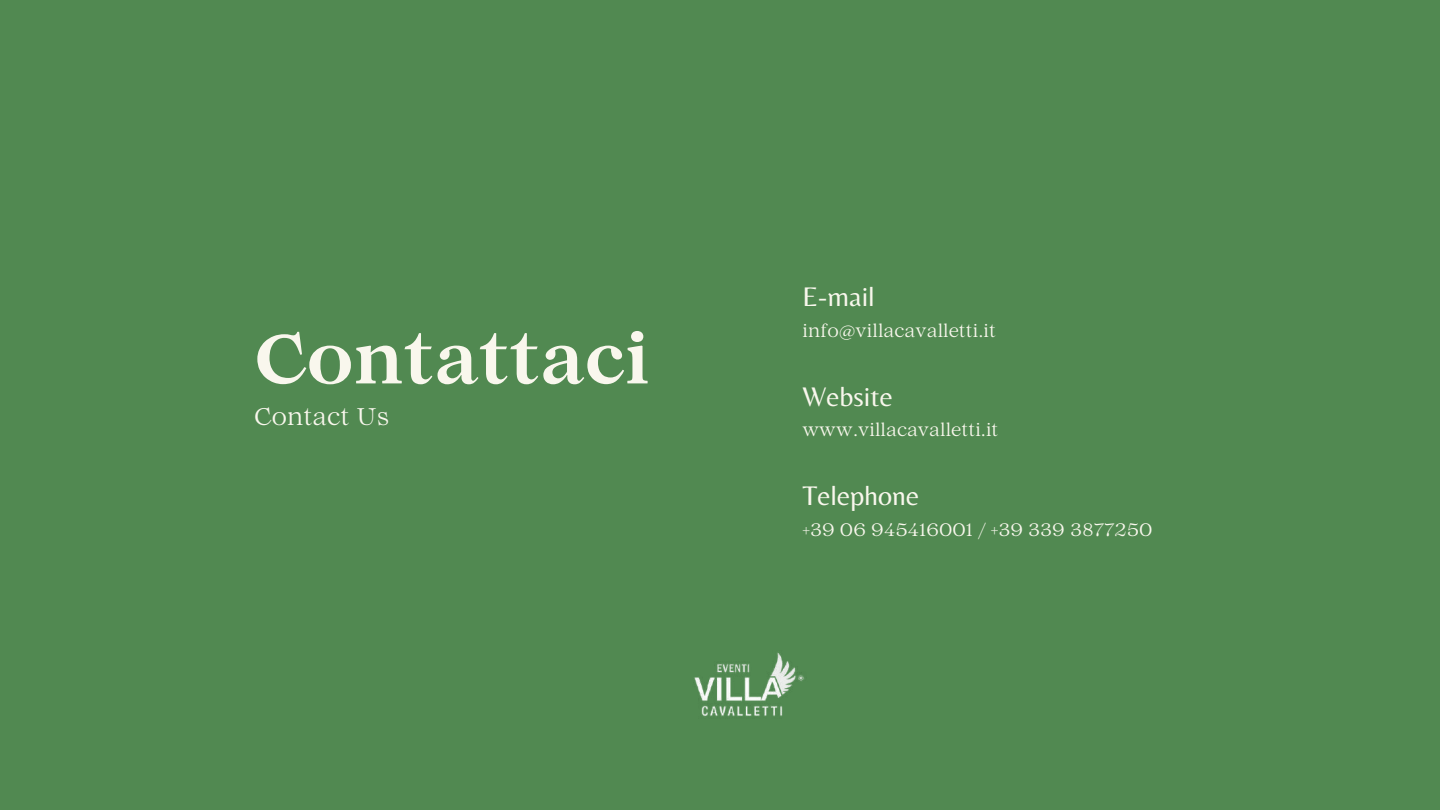
<style>
.page{position:relative;width:1440px;height:810px;background:#518951}
.page>*{position:absolute;margin:0;border:0;box-sizing:border-box;transform-origin:0 0}
.t1{font:700 69px "Lovelace Text";color:#f9f7ed}
.t2{font:28px "Belleza";color:#f9f7ed}
.t3{font:24px "Lovelace Text";color:#f9f7ed}
.t4{font:18px "Lovelace Text";color:#f9f7ed}
</style>
<div class="page">
<img style="left:694px;top:652px;width:110px;height:64px">
<h1 class="t1" style="left:254px;top:333px;width:397px">Contattaci</h1>
<h3 class="t3" style="left:254px;top:407px;width:136px">Contact Us</h3>
<h2 class="t2" style="left:802px;top:280px;width:74px">E-mail</h2>
<p class="t4" style="left:802px;top:324px;width:195px">info@villacavalletti.it</p>
<h2 class="t2" style="left:802px;top:380px;width:92px">Website</h2>
<p class="t4" style="left:802px;top:424px;width:198px">www.villacavalletti.it</p>
<h2 class="t2" style="left:802px;top:479px;width:118px">Telephone</h2>
<p class="t4" style="left:802px;top:523px;width:352px">+39 06 945416001 / +39 339 3877250</p>
</div>
